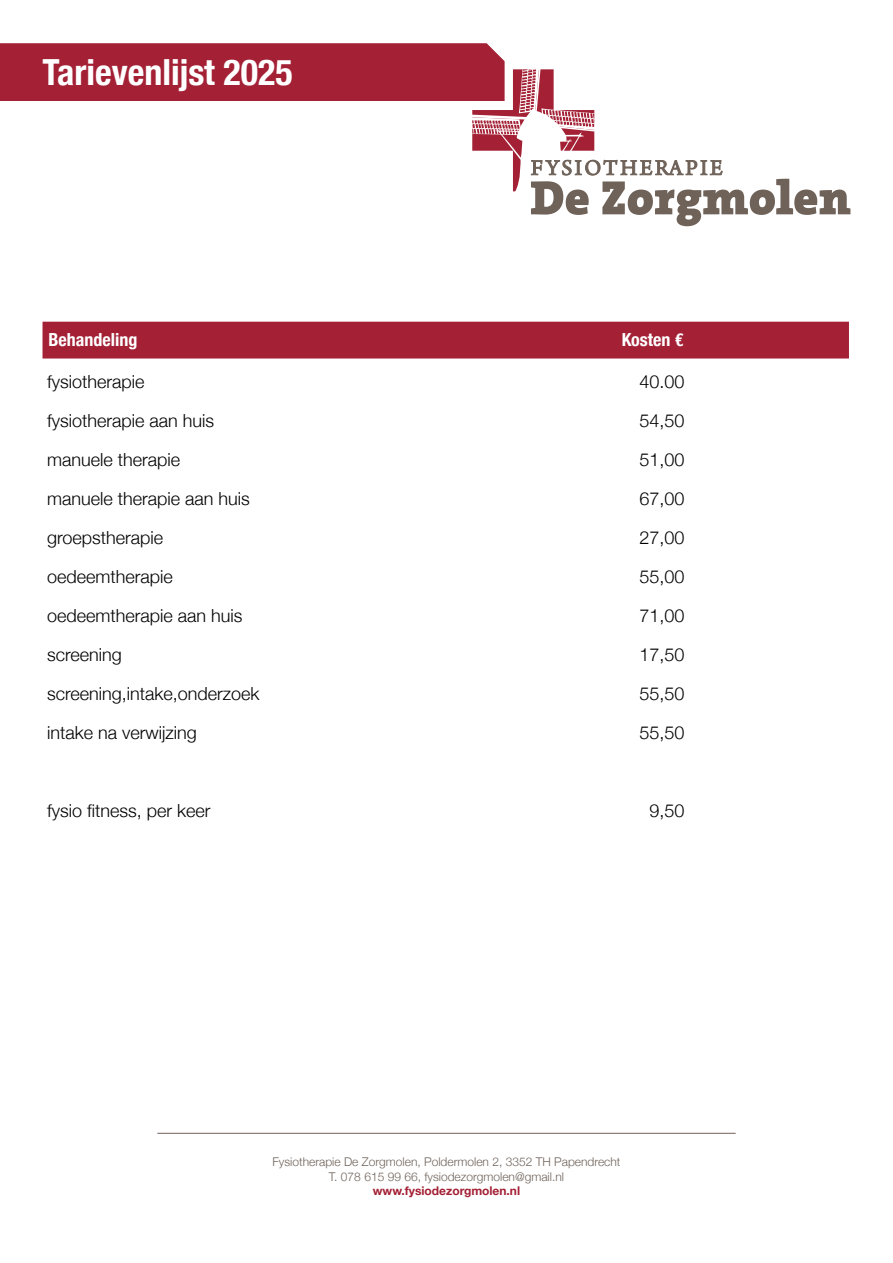
<style>
.page{position:relative;width:893px;height:1263px;background:#fff}
.page>*{position:absolute;margin:0;border:0;box-sizing:border-box;transform-origin:0 0}
.t1{font:700 condensed 36px "Helvetica Neue";color:#fff}
.t2{font:300 18px "Helvetica Neue";color:#000}
.t3{font:700 condensed 18px "Helvetica Neue";color:#fff}
.t4{font:300 12px/14.4px "Helvetica Neue";color:#6f6259;text-align:center}
.t5{font:700 12px "Helvetica Neue";color:#a32035}
</style>
<div class="page">
<svg style="left:0;top:43px;width:850px;height:183px"></svg>
<div style="left:43px;top:322px;width:806px;height:36px;background:#a32035"></div>
<hr style="left:157px;top:1133px;width:579px;height:1px;background:#6f6259">
<h1 class="t1" style="left:43px;top:42px;width:252px">Tarievenlijst 2025</h1>
<p class="t3" style="left:49px;top:324px;width:90px">Behandeling</p>
<p class="t3" style="left:622px;top:324px;width:63px">Kosten €</p>
<p class="t2" style="left:47px;top:367px;width:99px">fysiotherapie</p>
<p class="t2" style="left:639px;top:367px;width:47px">40.00</p>
<p class="t2" style="left:47px;top:406px;width:169px">fysiotherapie aan huis</p>
<p class="t2" style="left:639px;top:406px;width:47px">54,50</p>
<p class="t2" style="left:47px;top:445px;width:135px">manuele therapie</p>
<p class="t2" style="left:639px;top:445px;width:47px">51,00</p>
<p class="t2" style="left:47px;top:484px;width:204px">manuele therapie aan huis</p>
<p class="t2" style="left:639px;top:484px;width:47px">67,00</p>
<p class="t2" style="left:47px;top:523px;width:118px">groepstherapie</p>
<p class="t2" style="left:639px;top:523px;width:47px">27,00</p>
<p class="t2" style="left:47px;top:562px;width:127px">oedeemtherapie</p>
<p class="t2" style="left:639px;top:562px;width:47px">55,00</p>
<p class="t2" style="left:47px;top:601px;width:197px">oedeemtherapie aan huis</p>
<p class="t2" style="left:639px;top:601px;width:47px">71,00</p>
<p class="t2" style="left:47px;top:640px;width:76px">screening</p>
<p class="t2" style="left:639px;top:640px;width:47px">17,50</p>
<p class="t2" style="left:47px;top:679px;width:214px">screening,intake,onderzoek</p>
<p class="t2" style="left:639px;top:679px;width:47px">55,50</p>
<p class="t2" style="left:47px;top:718px;width:151px">intake na verwijzing</p>
<p class="t2" style="left:639px;top:718px;width:47px">55,50</p>
<p class="t2" style="left:47px;top:796px;width:165px">fysio fitness, per keer</p>
<p class="t2" style="left:649px;top:796px;width:37px">9,50</p>
<p class="t4" style="left:273px;top:1154px;width:349px">Fysiotherapie De Zorgmolen, Poldermolen 2, 3352 TH Papendrecht<br>T. 078 615 99 66, fysiodezorgmolen@gmail.nl</p>
<p class="t5" style="left:373px;top:1181px;width:149px">www.fysiodezorgmolen.nl</p>
</div>
